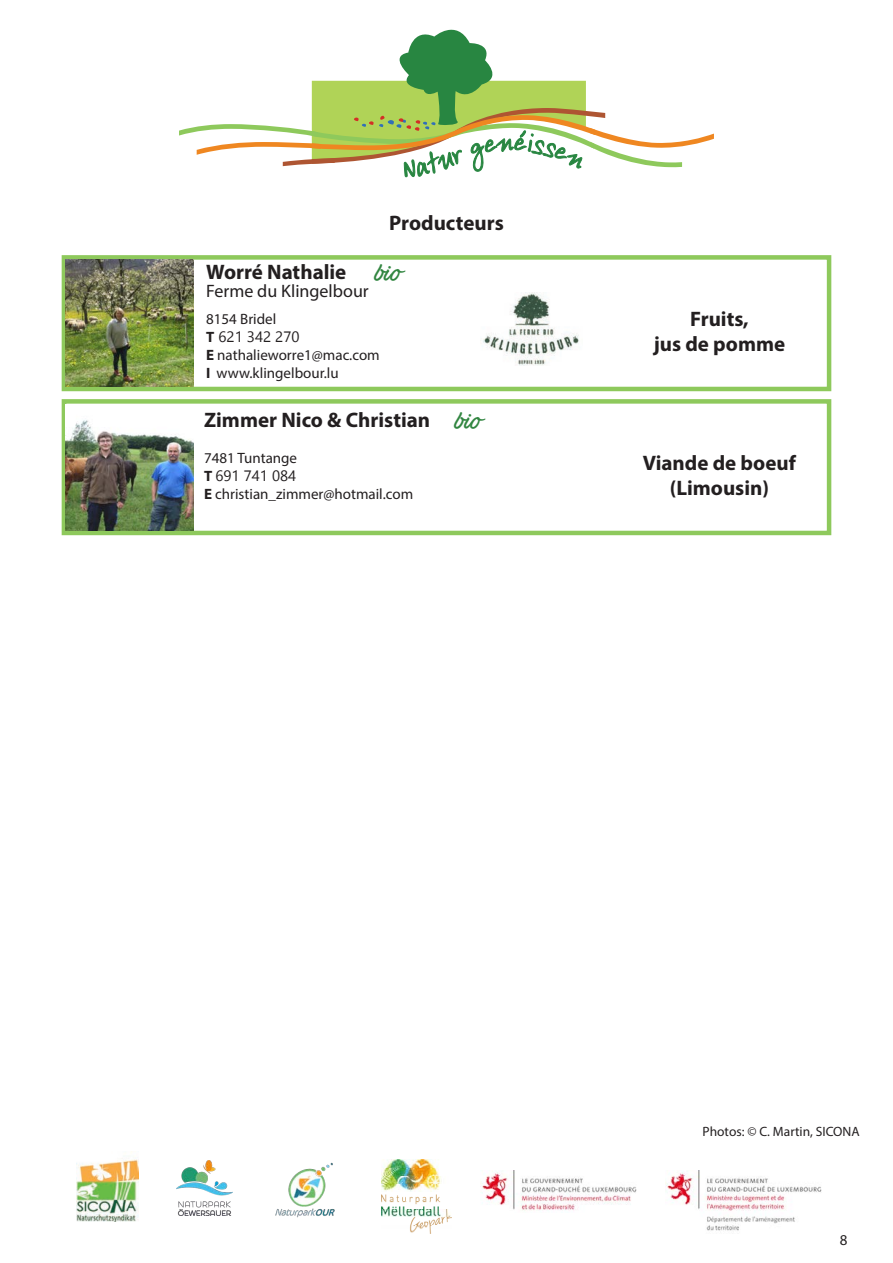
<style>
.page{position:relative;width:893px;height:1263px;background:#fff}
.page>*{position:absolute;margin:0;border:0;box-sizing:border-box;transform-origin:0 0}
.t1{font:27px "Actonia PERSONALUSE";color:#328641}
.t2{font:700 21px "Myriad Pro";color:#231f20}
.t3{font:18px "Myriad Pro";color:#231f20}
.t4{font:15px "Myriad Pro";color:#231f20}
.t5{font:700 15px "Myriad Pro";color:#231f20}
.t6{font:13.5px "Myriad Pro";color:#231f20}
.s1{font-weight:700}
</style>
<div class="page">
<img style="left:77px;top:1159px;width:61px;height:63px">
<img style="left:176px;top:1161px;width:57px;height:55px">
<img style="left:275px;top:1162px;width:60px;height:56px">
<img style="left:382px;top:1160px;width:70px;height:73px">
<img style="left:665px;top:1170px;width:157px;height:61px">
<img style="left:481px;top:1170px;width:156px;height:41px">
<svg style="left:179px;top:29px;width:535px;height:148px"></svg>
<div style="left:62px;top:399px;width:769px;height:136px;border:4px solid #8ec95c"></div>
<img style="left:66px;top:404px;width:127px;height:127px">
<div style="left:62px;top:255px;width:769px;height:136px;border:4px solid #8ec95c"></div>
<img style="left:66px;top:259px;width:127px;height:128px">
<img style="left:480px;top:292px;width:99px;height:73px">
<p class="t2" style="left:389px;top:209px;width:116px">Producteurs</p>
<p class="t1" style="left:375px;top:259px;width:28px">bio</p>
<p class="t2" style="left:206px;top:258px;width:142px">Worré Nathalie</p>
<p class="t3" style="left:206px;top:280px;width:164px">Ferme du Klingelbour</p>
<p class="t4" style="left:206px;top:310px;width:72px">8154 Bridel</p>
<p class="t5" style="left:206px;top:327px;width:10px">T</p>
<p class="t4" style="left:206px;top:346px;width:175px"><span class="s1">E</span> nathalieworre1@mac.com</p>
<p class="t4" style="left:206px;top:364px;width:134px"><span class="s1">I</span> www.klingelbour.lu</p>
<p class="t2" style="left:204px;top:407px;width:228px">Zimmer Nico &amp; Christian</p>
<p class="t4" style="left:204px;top:449px;width:95px">7481 Tuntange</p>
<p class="t5" style="left:204px;top:467px;width:10px">T</p>
<p class="t4" style="left:204px;top:485px;width:211px"><span class="s1">E</span> christian_zimmer@hotmail.com</p>
<p class="t1" style="left:455px;top:407px;width:28px">bio</p>
<p class="t2" style="left:690px;top:305px;width:60px">Fruits,</p>
<p class="t2" style="left:654px;top:330px;width:133px">jus de pomme</p>
<p class="t2" style="left:643px;top:449px;width:154px">Viande de boeuf</p>
<p class="t2" style="left:670px;top:474px;width:101px">(Limousin)</p>
<p class="t6" style="left:703px;top:1123px;width:159px">Photos: © C. Martin, SICONA</p>
<p class="t4" style="left:840px;top:1231px;width:9px">8</p>
</div>
